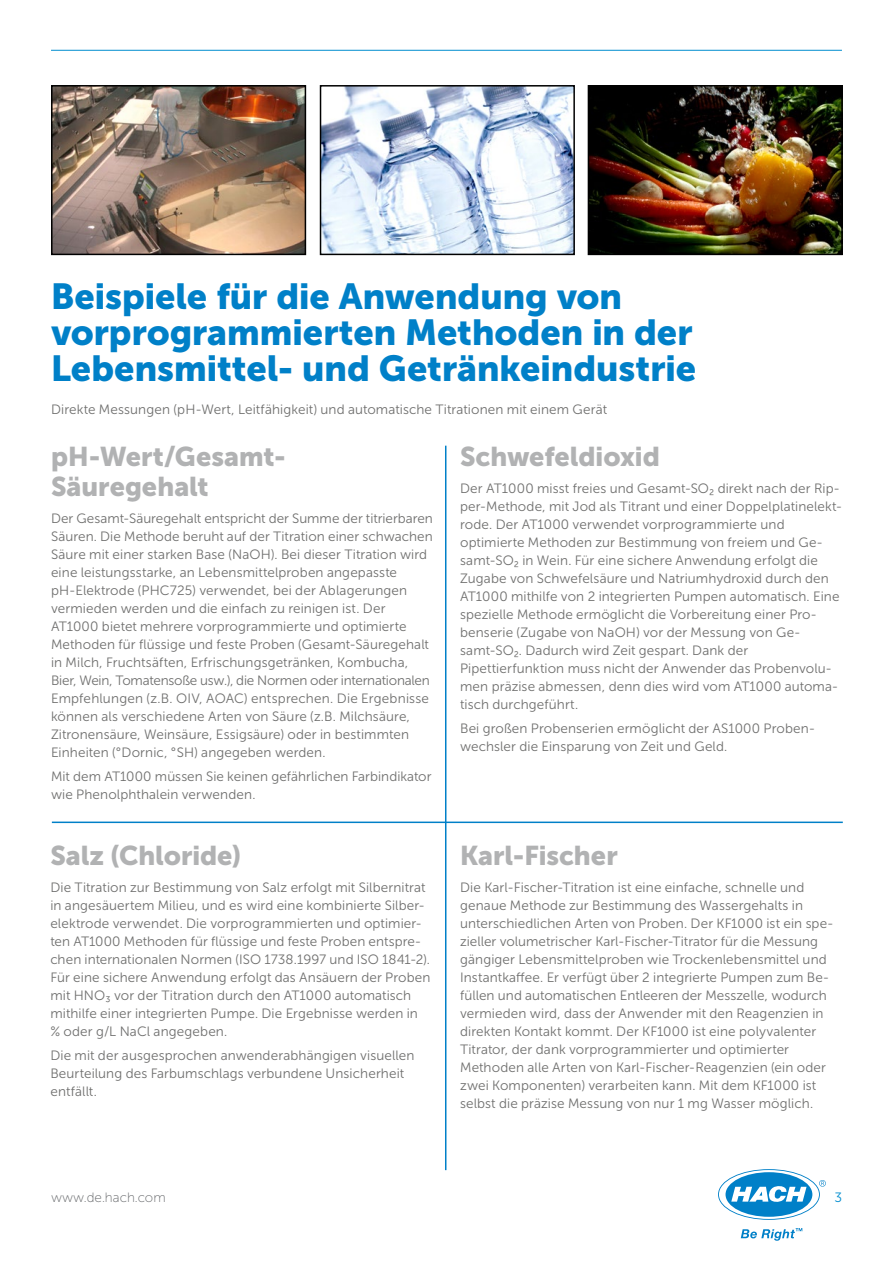
<style>
.page{position:relative;width:893px;height:1263px;background:#fff}
.page>*{position:absolute;margin:0;border:0;box-sizing:border-box;transform-origin:0 0}
.t1{font:36px/36px "Museo Sans Cyrl 900";color:#0080c8}
.t2{font:27px/30px "Museo Sans Cyrl 900";color:#b1b2b3}
.t3{font:13.5px/18px "Museo Sans Cyrl 300";letter-spacing:.01em;color:#6f6f6e}
.t4{font:13.5px "Museo Sans Cyrl 100";color:#646669}
.t5{font:13.5px "Museo Sans Cyrl 300";color:#008dcf}
</style>
<div class="page">
<hr style="left:51px;top:50px;width:791px;height:1px;background:#008dcf">
<img style="left:54px;top:88px;width:249px;height:164px">
<div style="left:51px;top:85px;width:255px;height:170px;border:2px solid #000"></div>
<img style="left:591px;top:88px;width:249px;height:164px">
<div style="left:588px;top:85px;width:255px;height:170px;border:2px solid #000"></div>
<img style="left:323px;top:88px;width:249px;height:164px">
<div style="left:320px;top:85px;width:255px;height:170px;border:2px solid #000"></div>
<hr style="left:445px;top:446px;width:1px;height:724px;background:#0080c8">
<hr style="left:52px;top:821px;width:791px;height:2px;background:#0080c8">
<svg style="left:719px;top:1170px;width:107px;height:49px"></svg>
<svg style="left:741px;top:1228px;width:61px;height:13px"></svg>
<h1 class="t1" style="left:51px;top:279px;width:647px">Beispiele für die Anwendung von vorprogrammierten Methoden in der<br>Lebensmittel- und Getränkeindustrie</h1>
<p class="t3" style="left:51px;top:401px;width:558px">Direkte Messungen (pH-Wert, Leitfähigkeit) und automatische Titrationen mit einem Gerät</p>
<h2 class="t2" style="left:51px;top:441px;width:236px">pH-Wert/Gesamt-<br>Säuregehalt</h2>
<p class="t3" style="left:51px;top:509px;width:383px">Der Gesamt-Säuregehalt entspricht der Summe der titrierbaren Säuren. Die Methode beruht auf der Titration einer schwachen Säure mit einer starken Base (NaOH). Bei dieser Titration wird eine leistungsstarke, an Lebensmittelproben angepasste pH-Elektrode (PHC725) verwendet, bei der Ablagerungen vermieden werden und die einfach zu reinigen ist. Der AT1000 bietet mehrere vorprogrammierte und optimierte Methoden für flüssige und feste Proben (Gesamt-Säuregehalt in Milch, Fruchtsäften, Erfrischungsgetränken, Kombucha, Bier, Wein, Tomatensoße usw.), die Normen oder internationalen Empfehlungen (z.B. OIV, AOAC) entsprechen. Die Ergebnisse können als verschiedene Arten von Säure (z.B. Milchsäure, Zitronensäure, Weinsäure, Essigsäure) oder in bestimmten Einheiten (°Dornic, °SH) angegeben werden.</p>
<p class="t3" style="left:51px;top:768px;width:382px">Mit dem AT1000 müssen Sie keinen gefährlichen Farbindikator wie Phenolphthalein verwenden.</p>
<h2 class="t2" style="left:460px;top:441px;width:201px">Schwefeldioxid</h2>
<p class="t3" style="left:460px;top:479px;width:383px">Der AT1000 misst freies und Gesamt-SO₂ direkt nach der Rip&shy;per-Methode, mit Jod als Titrant und einer Doppelplatinelekt&shy;rode. Der AT1000 verwendet vorprogrammierte und optimierte Methoden zur Bestimmung von freiem und Ge&shy;samt-SO₂ in Wein. Für eine sichere Anwendung erfolgt die Zugabe von Schwefelsäure und Natriumhydroxid durch den AT1000 mithilfe von 2 integrierten Pumpen automatisch. Eine spezielle Methode ermöglicht die Vorbereitung einer Pro&shy;benserie (Zugabe von NaOH) vor der Messung von Ge&shy;samt-SO₂. Dadurch wird Zeit gespart. Dank der Pipettierfunktion muss nicht der Anwender das Probenvolu&shy;men präzise abmessen, denn dies wird vom AT1000 automa&shy;tisch durchgeführt.</p>
<p class="t3" style="left:460px;top:720px;width:356px">Bei großen Probenserien ermöglicht der AS1000 Proben&shy;wechsler die Einsparung von Zeit und Geld.</p>
<h2 class="t2" style="left:50px;top:840px;width:192px">Salz (Chloride)</h2>
<p class="t3" style="left:50px;top:878px;width:382px">Die Titration zur Bestimmung von Salz erfolgt mit Silbernitrat in angesäuertem Milieu, und es wird eine kombinierte Silber&shy;elektrode verwendet. Die vorprogrammierten und optimier&shy;ten AT1000 Methoden für flüssige und feste Proben entspre&shy;chen internationalen Normen (ISO 1738.1997 und ISO 1841-2).<br>Für eine sichere Anwendung erfolgt das Ansäuern der Proben mit HNO₃ vor der Titration durch den AT1000 automatisch mithilfe einer integrierten Pumpe. Die Ergebnisse werden in % oder g/L NaCl angegeben.</p>
<p class="t3" style="left:50px;top:1047px;width:366px">Die mit der ausgesprochen anwenderabhängigen visuellen<br>Beurteilung des Farbumschlags verbundene Unsicherheit entfällt.</p>
<h2 class="t2" style="left:460px;top:840px;width:159px">Karl-Fischer</h2>
<p class="t3" style="left:460px;top:878px;width:375px">Die Karl-Fischer-Titration ist eine einfache, schnelle und genaue Methode zur Bestimmung des Wassergehalts in unterschiedlichen Arten von Proben. Der KF1000 ist ein spe&shy;zieller volumetrischer Karl-Fischer-Titrator für die Messung gängiger Lebensmittelproben wie Trockenlebensmittel und Instantkaffee. Er verfügt über 2 integrierte Pumpen zum Be&shy;füllen und automatischen Entleeren der Messzelle, wodurch vermieden wird, dass der Anwender mit den Reagenzien in direkten Kontakt kommt. Der KF1000 ist eine polyvalenter Titrator, der dank vorprogrammierter und optimierter Methoden alle Arten von Karl-Fischer-Reagenzien (ein oder zwei Komponenten) verarbeiten kann. Mit dem KF1000 ist selbst die präzise Messung von nur 1 mg Wasser möglich.</p>
<p class="t4" style="left:51px;top:1190px;width:116px">www.de.hach.com</p>
<p class="t5" style="left:834px;top:1190px;width:9px">3</p>
</div>
